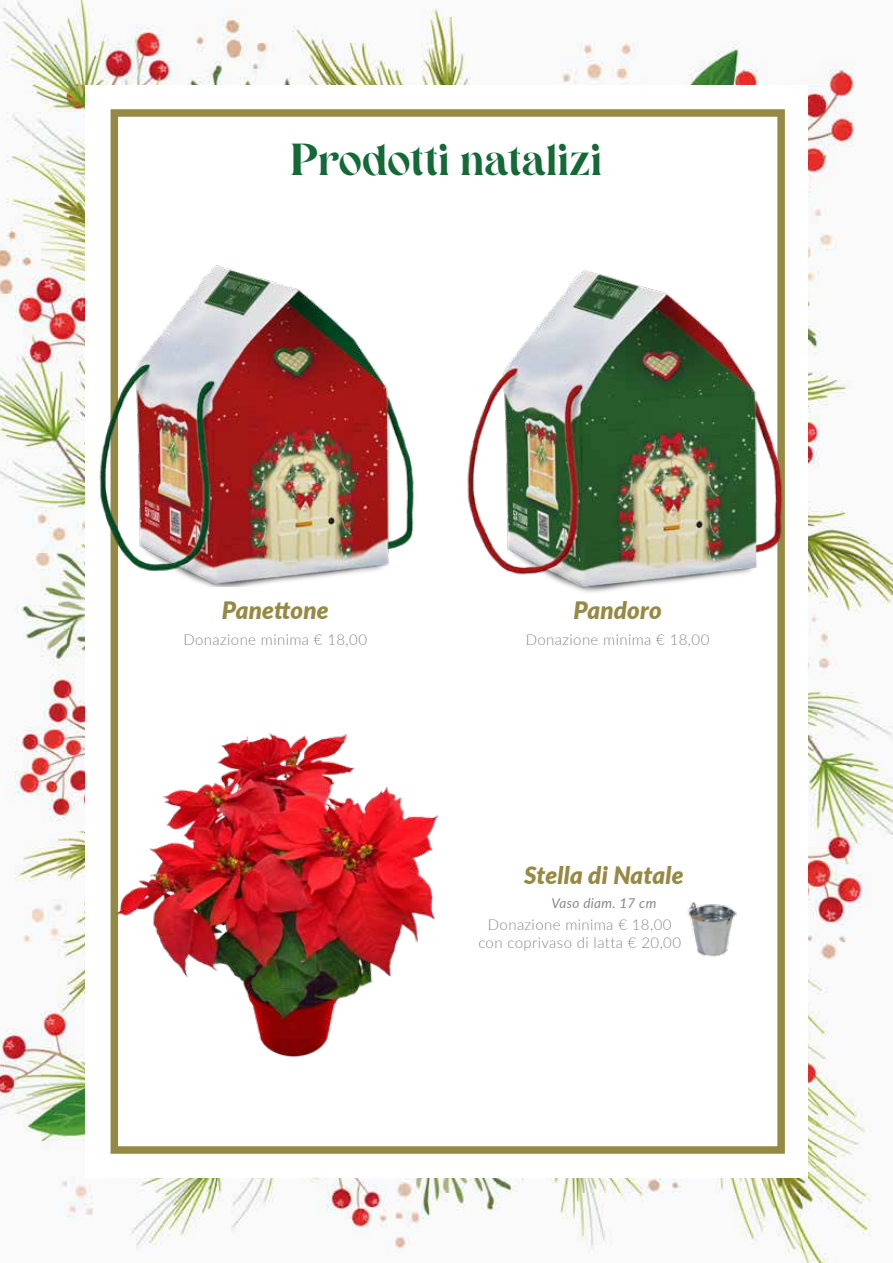
<style>
.page{position:relative;width:893px;height:1263px;background:#fff}
.page>*{position:absolute;margin:0;border:0;box-sizing:border-box;transform-origin:0 0}
.t1{font:500 45px "Clever";letter-spacing:.025em;color:#136a36}
.t2{font:italic 900 24px "Lato";letter-spacing:.01em;color:#968944}
.t3{font:300 15px/18px "Lato";letter-spacing:.025em;color:#878787;text-align:center}
.t4{font:italic 13.5px "Lato";letter-spacing:.025em;color:#878787}
</style>
<div class="page">
<img style="left:0;top:0;width:893px;height:1263px">
<div style="left:85px;top:85px;width:723px;height:1093px;background:#fff"></div>
<div style="left:111px;top:109px;width:674px;height:1045px;border:8px solid #968944"></div>
<img style="left:110px;top:728px;width:329px;height:338px">
<img style="left:467px;top:271px;width:318px;height:325px">
<img style="left:687px;top:902px;width:50px;height:55px">
<img style="left:99px;top:261px;width:315px;height:325px">
<h1 class="t1" style="left:291px;top:133px;width:311px">Prodotti natalizi</h1>
<h2 class="t2" style="left:222px;top:592px;width:108px">Panettone</h2>
<h2 class="t2" style="left:574px;top:592px;width:90px">Pandoro</h2>
<p class="t3" style="left:184px;top:630px;width:185px">Donazione minima € 18,00</p>
<p class="t3" style="left:526px;top:630px;width:185px">Donazione minima € 18,00</p>
<h2 class="t2" style="left:524px;top:857px;width:161px">Stella di Natale</h2>
<p class="t3" style="left:478px;top:915px;width:204px">Donazione minima € 18,00 con coprivaso di latta € 20,00</p>
<p class="t4" style="left:552px;top:893px;width:106px">Vaso diam. 17 cm</p>
</div>
